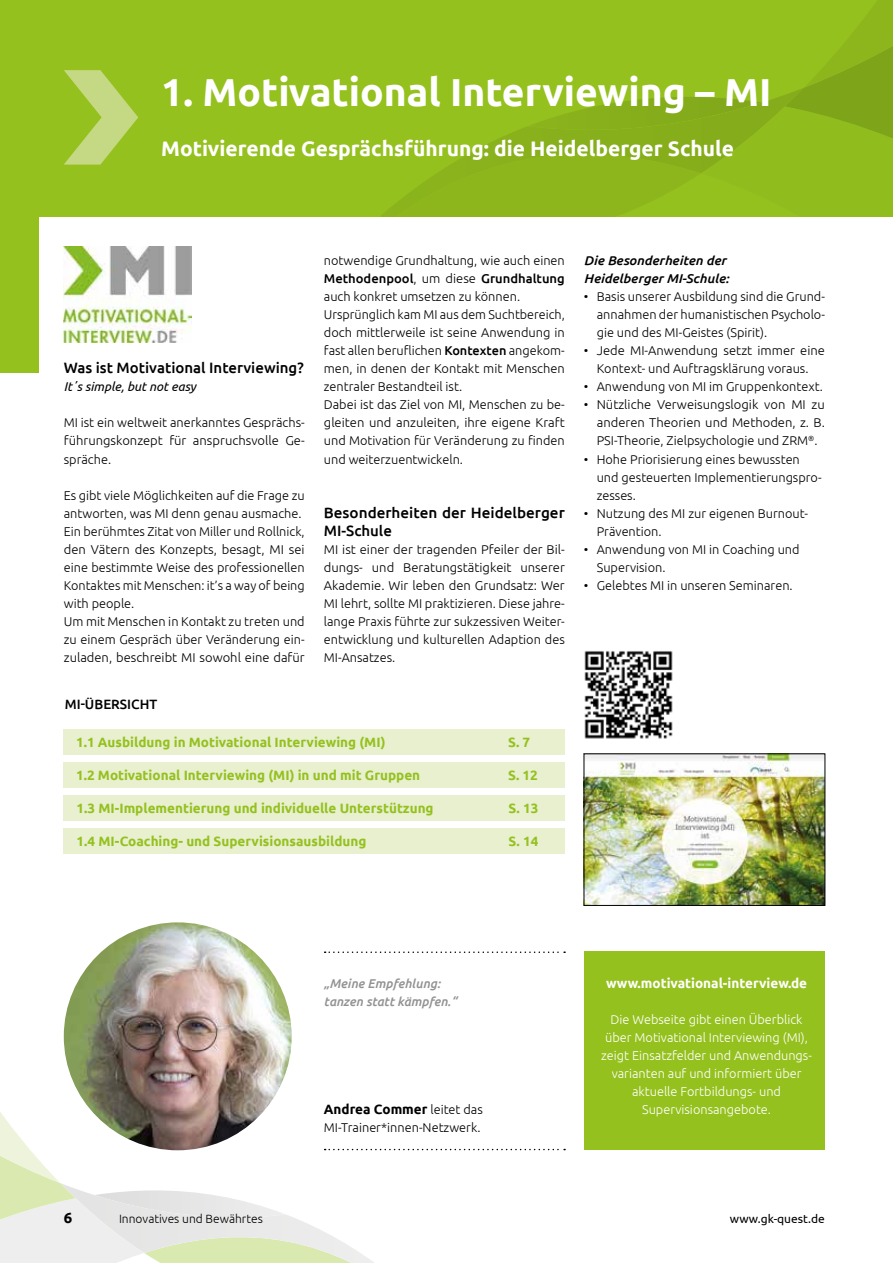
<style>
.page{position:relative;width:893px;height:1263px;background:#fff}
.page>*{position:absolute;margin:0;border:0;box-sizing:border-box;transform-origin:0 0}
.t1{font:700 39px "Ubuntu";color:#fff}
.t2{font:700 21px "Ubuntu";color:#fff}
.t3{font:500 15px/18px "Ubuntu";color:#000}
.t4{font:700 15px "Ubuntu";color:#000}
.t5{font:700 13.5px "Ubuntu";color:#95c11f}
.t6{font:700 13.5px "Ubuntu";color:#fff}
.t7{font:700 13.5px "Ubuntu";color:#000}
.t8{font:500 13.5px "Ubuntu";color:#000}
.t9{font:300 12.75px/18px "Ubuntu";color:#000}
.t10{font:300 12.75px/18px "Ubuntu";color:#fff;text-align:center}
.t11{font:italic 500 12.75px/18px "Ubuntu";color:#000;scale:1.06 1}
.t12{font:italic 500 12.75px/18px "Ubuntu";color:#929292}
.t13{font:italic 12.75px "Ubuntu";color:#000}
.t14{font:300 12px "Ubuntu";color:#000}
.t15{font:12px "Ubuntu";color:#000}
.s1{font-weight:500}
.s2{font-weight:300;font-size:12.75px}
</style>
<div class="page">
<div style="left:0;top:0;width:38px;height:373px;background:#95c11f"></div>
<div style="left:0;top:0;width:893px;height:217px;background:#95c11f"></div>
<svg style="left:387px;top:0;width:506px;height:217px"></svg>
<svg style="left:64px;top:70px;width:74px;height:95px"></svg>
<div style="left:64px;top:828px;width:501px;height:26px;background:#e8f0d0"></div>
<div style="left:64px;top:795px;width:501px;height:26px;background:#e8f0d0"></div>
<div style="left:63px;top:762px;width:501px;height:25px;background:#e8f0d0"></div>
<div style="left:63px;top:729px;width:501px;height:25px;background:#e8f0d0"></div>
<div style="left:584px;top:951px;width:241px;height:199px;background:#95c11f"></div>
<svg style="left:325px;top:951px;width:240px;height:2px"></svg>
<svg style="left:0;top:1093px;width:565px;height:170px"></svg>
<img style="left:64px;top:247px;width:127px;height:95px">
<img style="left:584px;top:651px;width:89px;height:88px">
<img style="left:586px;top:756px;width:237px;height:148px">
<div style="left:584px;top:754px;width:241px;height:152px;border:1px solid #000"></div>
<img style="left:64px;top:922px;width:228px;height:228px;border-radius:114px">
<h1 class="t1" style="left:161px;top:69px;width:612px">1. Motivational Interviewing – MI</h1>
<h2 class="t2" style="left:161px;top:136px;width:574px">Motivierende Gesprächsführung: die Heidelberger Schule</h2>
<p class="t3" style="left:64px;top:358px;width:241px">Was ist Motivational Interviewing?</p>
<p class="t13" style="left:64px;top:379px;width:134px">Itʼs simple, but not easy</p>
<p class="t9" style="left:64px;top:413px;width:242px;text-align:justify">MI ist ein weltweit anerkanntes Gesprächs&shy;führungskonzept für anspruchsvolle Ge&shy;spräche.</p>
<p class="t9" style="left:64px;top:486px;width:242px">Es gibt viele Möglichkeiten auf die Frage zu antworten, was MI denn genau ausmache.<br>Ein berühmtes Zitat von Miller und Rollnick, den Vätern des Konzepts, besagt, MI sei eine bestimmte Weise des professionellen Kontaktes mit Menschen: it’s a way of being with people.<br>Um mit Menschen in Kontakt zu treten und zu einem Gespräch über Veränderung ein&shy;zuladen, beschreibt MI sowohl eine dafür</p>
<p class="t8" style="left:65px;top:695px;width:94px">MI-ÜBERSICHT</p>
<p class="t9" style="left:324px;top:251px;width:242px">notwendige Grundhaltung, wie auch einen <span class="s1">Methodenpool</span>, um diese <span class="s1">Grundhaltung </span>auch konkret umsetzen zu können.<br>Ursprünglich kam MI aus dem Suchtbereich, doch mittlerweile ist seine Anwendung in fast allen beruflichen <span class="s1">Kontexten</span> angekom&shy;men, in denen der Kontakt mit Menschen zentraler Bestandteil ist.<br>Dabei ist das Ziel von MI, Menschen zu be&shy;gleiten und anzuleiten, ihre eigene Kraft und Motivation für Veränderung zu finden und weiterzuentwickeln.</p>
<p class="t3" style="left:324px;top:503px;width:242px">Besonderheiten der Heidelberger<br>MI-Schule</p>
<p class="t9" style="left:324px;top:540px;width:242px;text-align:justify">MI ist einer der tragenden Pfeiler der Bil&shy;dungs- und Beratungstätigkeit unserer Akademie. Wir leben den Grundsatz: Wer MI lehrt, sollte MI praktizieren. Diese jahre&shy;lange Praxis führte zur sukzessiven Weiter&shy;entwicklung und kulturellen Adaption des MI-Ansatzes.</p>
<p class="t5" style="left:76px;top:734px;width:311px">1.1 Ausbildung in Motivational Interviewing (MI)</p>
<p class="t5" style="left:508px;top:734px;width:24px">S. 7</p>
<p class="t5" style="left:76px;top:767px;width:346px">1.2 Motivational Interviewing (MI) in und mit Gruppen</p>
<p class="t5" style="left:508px;top:767px;width:31px">S. 12</p>
<p class="t5" style="left:77px;top:800px;width:359px">1.3 MI-Implementierung und individuelle Unterstützung</p>
<p class="t5" style="left:509px;top:800px;width:31px">S. 13</p>
<p class="t5" style="left:77px;top:833px;width:291px">1.4 MI-Coaching- und Supervisionsausbildung</p>
<p class="t5" style="left:509px;top:833px;width:31px">S. 14</p>
<p class="t11" style="left:584px;top:251px;width:138px">Die Besonderheiten der<br>Heidelberger MI-Schule:</p>
<p class="t9" style="left:597px;top:287px;width:230px;text-align:justify;text-indent:-13px">• Basis unserer Ausbildung sind die Grund&shy;annahmen der humanistischen Psycholo&shy;gie und des MI-Geistes (Spirit).</p>
<p class="t9" style="left:584px;top:341px;width:242px;text-align:center">• Jede MI-Anwendung setzt immer eine<br>Kontext- und Auftragsklärung voraus.</p>
<p class="t9" style="left:584px;top:377px;width:240px">• Anwendung von MI im Gruppenkontext.</p>
<p class="t9" style="left:597px;top:395px;width:230px;text-align:justify;text-indent:-13px">• Nützliche Verweisungslogik von MI zu anderen Theorien und Methoden, z. B.<br>PSI-Theorie, Zielpsychologie und ZRM<sup>®</sup>.</p>
<p class="t9" style="left:597px;top:450px;width:226px;text-indent:-13px">• Hohe Priorisierung eines bewussten und gesteuerten Implementierungspro&shy;zesses.</p>
<p class="t9" style="left:597px;top:504px;width:213px;text-indent:-13px">• Nutzung des MI zur eigenen Burnout-<br>Prävention.</p>
<p class="t9" style="left:597px;top:540px;width:204px;text-indent:-13px">• Anwendung von MI in Coaching und<br>Supervision.</p>
<p class="t9" style="left:584px;top:576px;width:210px">• Gelebtes MI in unseren Seminaren.</p>
<p class="t12" style="left:324px;top:974px;width:134px">„Meine Empfehlung: tanzen statt kämpfen.“</p>
<p class="t7" style="left:324px;top:1101px;width:160px">Andrea Commer <span class="s2">leitet das</span></p>
<p class="t9" style="left:324px;top:1118px;width:158px">MI-Trainer*innen-Netzwerk.</p>
<p class="t6" style="left:606px;top:975px;width:203px">www.motivational-interview.de</p>
<p class="t10" style="left:601px;top:1010px;width:212px">Die Webseite gibt einen Überblick über Motivational Interviewing (MI), zeigt Einsatzfelder und Anwendungs&shy;varianten auf und informiert über aktuelle Fortbildungs- und Supervisionsangebote.</p>
<p class="t4" style="left:64px;top:1208px;width:10px">6</p>
<p class="t14" style="left:119px;top:1211px;width:145px">Innovatives und Bewährtes</p>
<p class="t15" style="left:730px;top:1211px;width:97px">www.gk-quest.de</p>
</div>
